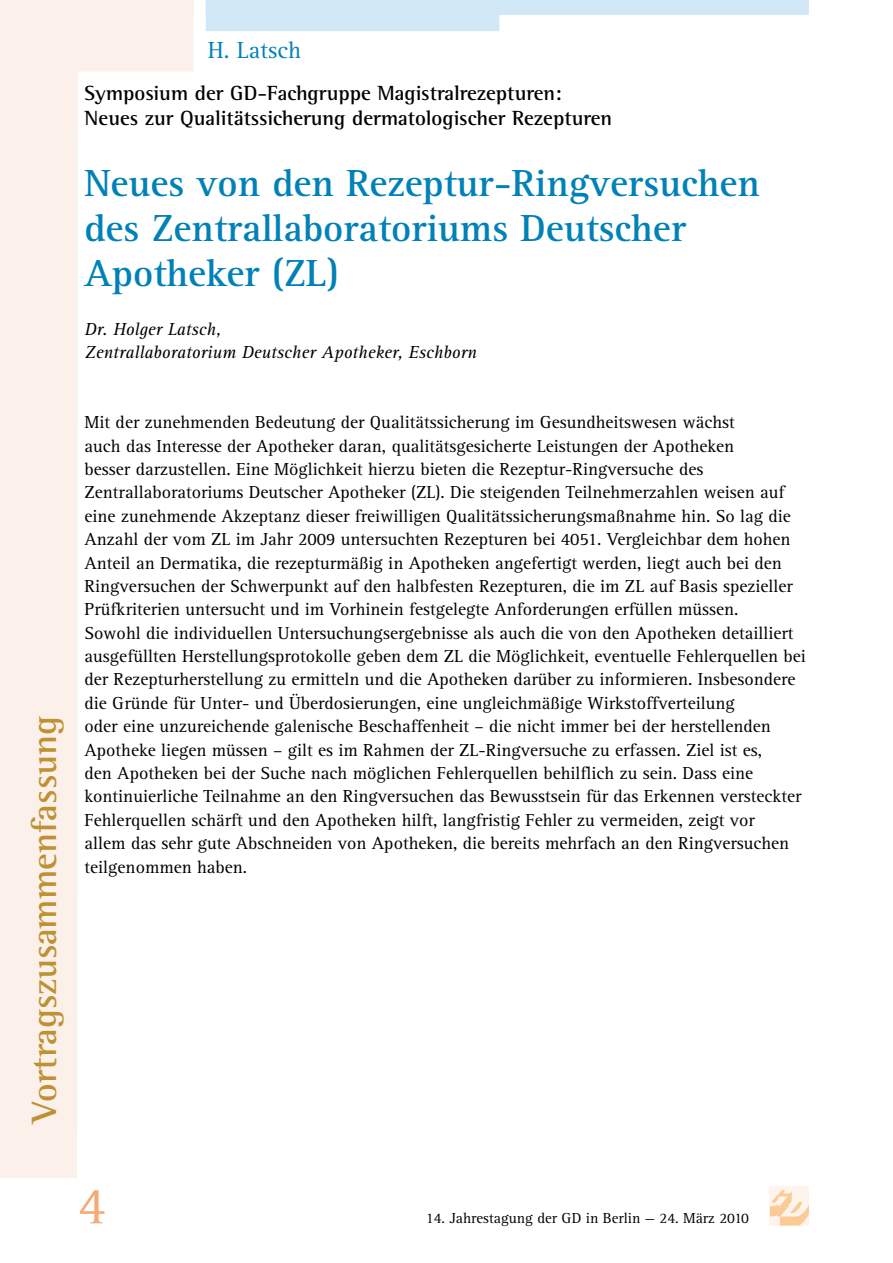
<style>
.page{position:relative;width:893px;height:1263px;background:#fff}
.page>*{position:absolute;margin:0;border:0;box-sizing:border-box;transform-origin:0 0}
.t1{font:54px "Agfa Rotis Serif";color:#f6aa75}
.t2{font:700 39px/45px "Agfa Rotis Serif";color:#0081b8}
.t3{font:700 36px "Agfa Rotis Semi Serif";color:#be9134}
.t4{font:24px "Agfa Rotis Serif";color:#0081b8}
.t5{font:700 21px/25.2px "Agfa Rotis Semi Serif";color:#000}
.t6{font:18px/23.4px "Agfa Rotis Serif";color:#000}
.t7{font:italic 18px/23.4px "Agfa Rotis Serif";color:#000}
.t8{font:15px "Agfa Rotis Serif";color:#000}
</style>
<div class="page">
<div style="left:770px;top:1186px;width:39px;height:39px;background:#fef4ec"></div>
<svg style="left:770px;top:1190px;width:39px;height:35px"></svg>
<svg style="left:0;top:0;width:194px;height:1178px"></svg>
<div style="left:0;top:0;width:193px;height:17px;background:#fcf1ea"></div>
<svg style="left:206px;top:0;width:603px;height:31px"></svg>
<h3 class="t4" style="left:208px;top:37px;width:94px">H. Latsch</h3>
<p class="t5" style="left:85px;top:80px;width:529px">Symposium der GD-Fachgruppe Magistralrezepturen:<br>Neues zur Qualitätssicherung dermatologischer Rezepturen</p>
<h2 class="t2" style="left:85px;top:161px;width:677px">Neues von den Rezeptur-Ringversuchen des Zentrallaboratoriums Deutscher<br>Apotheker (ZL)</h2>
<p class="t7" style="left:85px;top:318px;width:394px">Dr. Holger Latsch,<br>Zentrallaboratorium Deutscher Apotheker, Eschborn</p>
<h3 class="t3" style="left:23px;top:1123px;width:409px;rotate:-90deg">Vortragszusammenfassung</h3>
<p class="t6" style="left:85px;top:411px;width:723px">Mit der zunehmenden Bedeutung der Qualitätssicherung im Gesundheitswesen wächst<br>auch das Interesse der Apotheker daran, qualitätsgesicherte Leistungen der Apotheken<br>besser darzustellen. Eine Möglichkeit hierzu bieten die Rezeptur-Ringversuche des Zentrallaboratoriums Deutscher Apotheker (ZL). Die steigenden Teilnehmerzahlen weisen auf eine zunehmende Akzeptanz dieser freiwilligen Qualitätssicherungsmaßnahme hin. So lag die Anzahl der vom ZL im Jahr 2009 untersuchten Rezepturen bei 4051. Vergleichbar dem hohen Anteil an Dermatika, die rezepturmäßig in Apotheken angefertigt werden, liegt auch bei den Ringversuchen der Schwerpunkt auf den halbfesten Rezepturen, die im ZL auf Basis spezieller Prüfkriterien untersucht und im Vorhinein festgelegte Anforderungen erfüllen müssen.<br>Sowohl die individuellen Untersuchungsergebnisse als auch die von den Apotheken detailliert ausgefüllten Herstellungsprotokolle geben dem ZL die Möglichkeit, eventuelle Fehlerquellen bei der Rezepturherstellung zu ermitteln und die Apotheken darüber zu informieren. Insbesondere die Gründe für Unter- und Überdosierungen, eine ungleichmäßige Wirkstoffverteilung<br>oder eine unzureichende galenische Beschaffenheit – die nicht immer bei der herstellenden Apotheke liegen müssen – gilt es im Rahmen der ZL-Ringversuche zu erfassen. Ziel ist es,<br>den Apotheken bei der Suche nach möglichen Fehlerquellen behilflich zu sein. Dass eine kontinuierliche Teilnahme an den Ringversuchen das Bewusstsein für das Erkennen versteckter Fehlerquellen schärft und den Apotheken hilft, langfristig Fehler zu vermeiden, zeigt vor<br>allem das sehr gute Abschneiden von Apotheken, die bereits mehrfach an den Ringversuchen teilgenommen haben.</p>
<h1 class="t1" style="left:78px;top:1175px;width:30px">4</h1>
<p class="t8" style="left:426px;top:1209px;width:324px">14. Jahrestagung der GD in Berlin — 24. März 2010</p>
</div>
